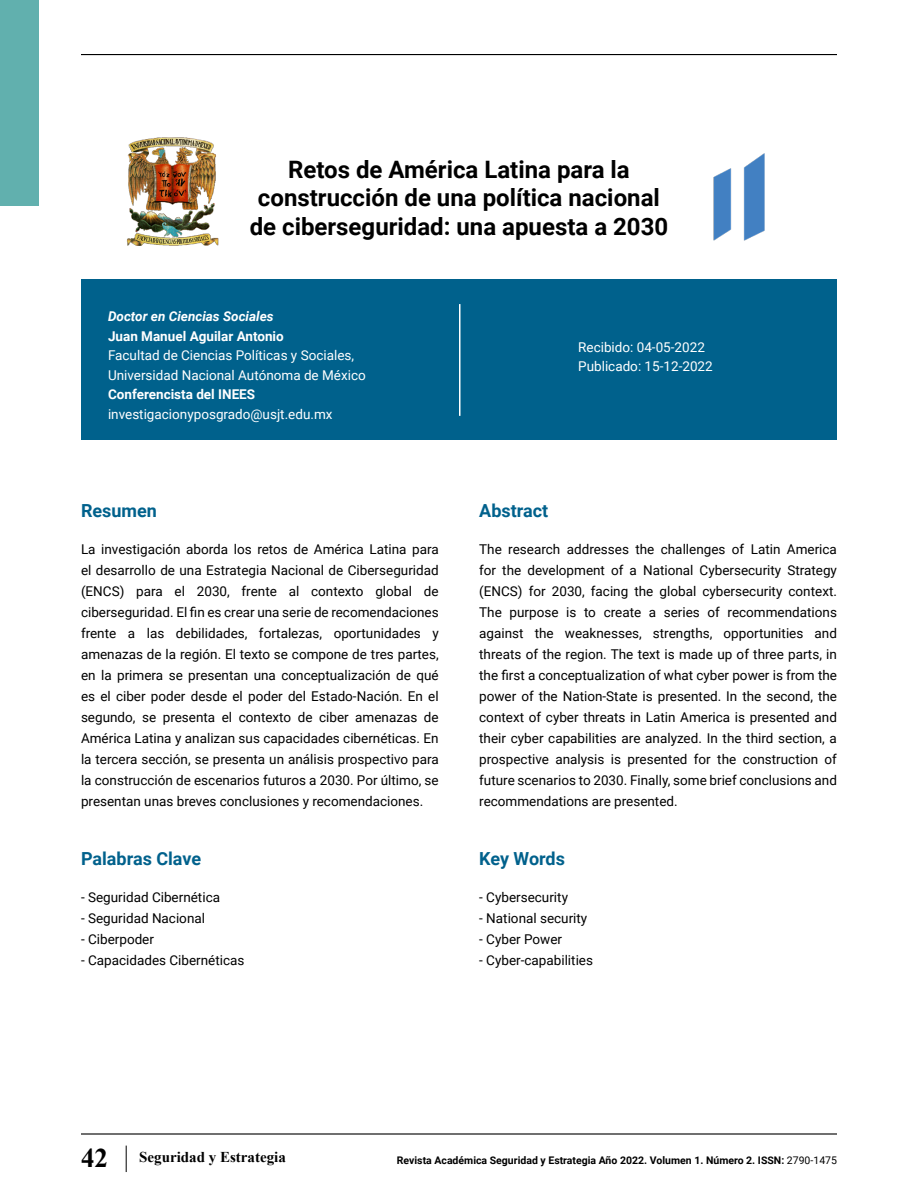
<style>
.page{position:relative;width:918px;height:1188px;background:#fff}
.page>*{position:absolute;margin:0;border:0;box-sizing:border-box;transform-origin:0 0}
.t1{font:700 24px/28.8px "Roboto";color:#000;text-align:center}
.t2{font:700 18px "Roboto";color:#00618c}
.t3{font:700 15px "Times New Roman";color:#000}
.t4{font:13.5px/21px "Roboto";color:#000;text-align:justify}
.t5{font:13.5px "Roboto";color:#fff}
.t6{font:700 13.5px "Roboto";color:#fff}
.t7{font:italic 700 13.5px "Roboto";color:#fff}
.t8{font:700 10.5px "Roboto";color:#000}
.s1{font-size:27px}
.s2{font-weight:400}
</style>
<div class="page">
<svg style="left:126px;top:1146px;width:1px;height:26px"></svg>
<hr style="left:81px;top:1133px;width:756px;height:2px;background:#000">
<hr style="left:81px;top:54px;width:756px;height:1px;background:#000">
<div style="left:81px;top:280px;width:756px;height:160px;background:#00618c"></div>
<hr style="left:459px;top:304px;width:1px;height:112px;background:#fff">
<img style="left:713px;top:153px;width:52px;height:88px">
<div style="left:0;top:0;width:39px;height:205px;background:#61b0ae"></div>
<img style="left:127px;top:137px;width:92px;height:109px">
<p class="t1" style="left:258px;top:154px;width:403px">Retos de América Latina para la construcción de una política nacional</p>
<p class="t1" style="left:250px;top:211px;width:420px">de ciberseguridad: una apuesta a 2030</p>
<p class="t7" style="left:108px;top:307px;width:167px">Doctor en Ciencias Sociales</p>
<p class="t6" style="left:108px;top:327px;width:177px">Juan Manuel Aguilar Antonio</p>
<p class="t5" style="left:108px;top:346px;width:248px">Facultad de Ciencias Políticas y Sociales,</p>
<p class="t5" style="left:108px;top:366px;width:259px">Universidad Nacional Autónoma de México</p>
<p class="t6" style="left:108px;top:385px;width:149px">Conferencista del INEES</p>
<p class="t5" style="left:108px;top:405px;width:226px">investigacionyposgrado@usjt.edu.mx</p>
<p class="t2" style="left:81px;top:498px;width:77px">Resumen</p>
<p class="t4" style="left:81px;top:538px;width:359px">La investigación aborda los retos de América Latina para el desarrollo de una Estrategia Nacional de Ciberseguridad (ENCS) para el 2030, frente al contexto global de ciberseguridad. El fin es crear una serie de recomendaciones frente a las debilidades, fortalezas, oportunidades y amenazas de la región. El texto se compone de tres partes, en la primera se presentan una conceptualización de qué es el ciber poder desde el poder del Estado-Nación. En el segundo, se presenta el contexto de ciber amenazas de América Latina y analizan sus capacidades cibernéticas. En la tercera sección, se presenta un análisis prospectivo para la construcción de escenarios futuros a 2030. Por último, se presentan unas breves conclusiones y recomendaciones.</p>
<p class="t2" style="left:81px;top:846px;width:122px">Palabras Clave</p>
<p class="t4" style="left:81px;top:886px;width:141px">- Seguridad Cibernética</p>
<p class="t4" style="left:81px;top:907px;width:126px">- Seguridad Nacional</p>
<p class="t4" style="left:81px;top:928px;width:75px">- Ciberpoder</p>
<p class="t4" style="left:81px;top:949px;width:165px">- Capacidades Cibernéticas</p>
<p class="t5" style="left:578px;top:337px;width:128px">Recibido: 04-05-2022</p>
<p class="t5" style="left:578px;top:357px;width:136px">Publicado: 15-12-2022</p>
<p class="t2" style="left:479px;top:498px;width:70px">Abstract</p>
<p class="t4" style="left:479px;top:538px;width:359px">The research addresses the challenges of Latin America for the development of a National Cybersecurity Strategy (ENCS) for 2030, facing the global cybersecurity context.<br>The purpose is to create a series of recommendations against the weaknesses, strengths, opportunities and threats of the region. The text is made up of three parts, in the first a conceptualization of what cyber power is from the power of the Nation-State is presented. In the second, the context of cyber threats in Latin America is presented and their cyber capabilities are analyzed. In the third section, a prospective analysis is presented for the construction of future scenarios to 2030. Finally, some brief conclusions and recommendations are presented.</p>
<p class="t2" style="left:479px;top:846px;width:87px">Key Words</p>
<p class="t4" style="left:479px;top:886px;width:90px">- Cybersecurity</p>
<p class="t4" style="left:479px;top:907px;width:110px">- National security</p>
<p class="t4" style="left:479px;top:928px;width:84px">- Cyber Power</p>
<p class="t4" style="left:479px;top:949px;width:115px">- Cyber-capabilities</p>
<p class="t3" style="left:81px;top:1146px;width:206px"><span class="s1">42</span> Seguridad y Estrategia</p>
<p class="t8" style="left:397px;top:1152px;width:442px">Revista Académica Seguridad y Estrategia Año 2022. Volumen 1. Número 2. ISSN: <span class="s2">2790-1475</span></p>
</div>
